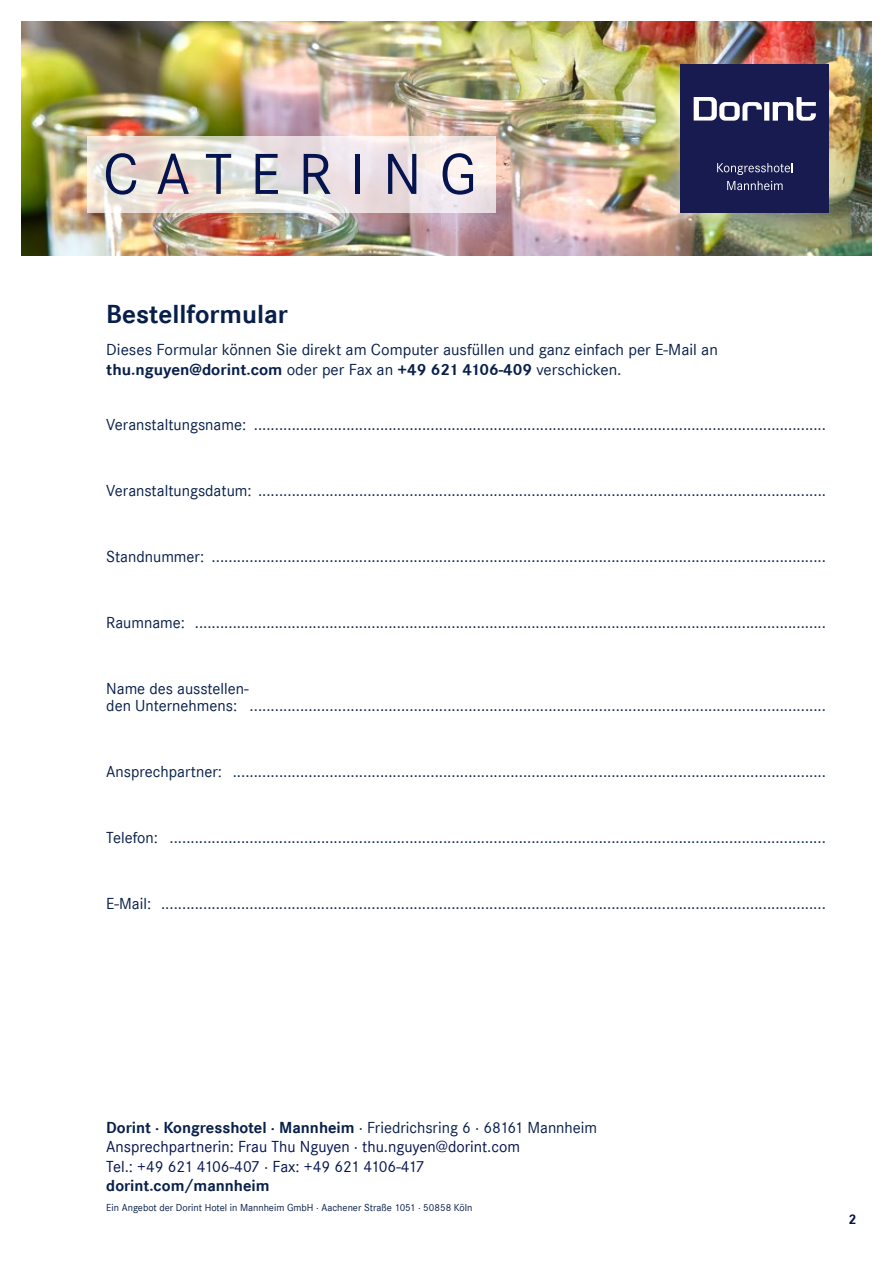
<style>
.page{position:relative;width:893px;height:1263px;background:#fff}
.page>*{position:absolute;margin:0;border:0;box-sizing:border-box;transform-origin:0 0}
.t1{font:60px "Corporate S";letter-spacing:.3em;color:#05134e}
.Hotel-Einleitungstex{font:700 27px "Corporate S";color:#071f49}
.Hotel-Einleitungstex-2{font:16.5px "Corporate S";color:#071f49}
.Hotel-Einleitungstex-3{font:700 16.5px "Corporate S";color:#071f49}
.t2{font:16.5px "Corporate S";color:#05134e}
.t3{font:16.5px "Corporate S";letter-spacing:-.025em;color:#05134e}
.t4{font:700 14.25px "Corporate S";color:#05134e}
.t5{font:10.5px "Corporate S";color:#071f49}
.s1{font-weight:400}
.s2{font-weight:700}
</style>
<div class="page">
<img style="left:21px;top:21px;width:851px;height:234px">
<div style="left:649px;top:33px;width:211px;height:210px;background:#fff;opacity:.55"></div>
<div style="left:680px;top:64px;width:149px;height:149px;background:#181b4f"></div>
<svg style="left:773px;top:97px;width:43px;height:24px"></svg>
<div style="left:764px;top:102px;width:5px;height:19px;background:#fff"></div>
<svg style="left:694px;top:97px;width:68px;height:24px"></svg>
<svg style="left:717px;top:163px;width:76px;height:12px"></svg>
<svg style="left:727px;top:181px;width:56px;height:9px"></svg>
<svg style="left:87px;top:136px;width:408px;height:77px;background:#ece4e0"></svg>
<p class="t1" style="left:103px;top:140px;width:375px">CATERING</p>
<p class="Hotel-Einleitungstex" style="left:106px;top:299px;width:183px">Bestellformular</p>
<p class="Hotel-Einleitungstex-2" style="left:106px;top:341px;width:613px">Dieses Formular können Sie direkt am Computer ausfüllen und ganz einfach per E-Mail an</p>
<p class="Hotel-Einleitungstex-3" style="left:106px;top:360px;width:517px">thu.nguyen@dorint.com <span class="s1">oder per Fax an</span> +49 621 4106-409 <span class="s1">verschicken.</span></p>
<p class="Hotel-Einleitungstex-2" style="left:106px;top:416px;width:721px">Veranstaltungsname: ........................................................................................................................................</p>
<p class="Hotel-Einleitungstex-2" style="left:106px;top:482px;width:721px">Veranstaltungsdatum: .......................................................................................................................................</p>
<p class="Hotel-Einleitungstex-2" style="left:106px;top:548px;width:721px">Standnummer: ..................................................................................................................................................</p>
<p class="Hotel-Einleitungstex-2" style="left:106px;top:614px;width:721px">Raumname: ......................................................................................................................................................</p>
<p class="Hotel-Einleitungstex-2" style="left:106px;top:680px;width:144px">Name des ausstellen-</p>
<p class="Hotel-Einleitungstex-2" style="left:106px;top:696px;width:721px">den Unternehmens: .........................................................................................................................................</p>
<p class="Hotel-Einleitungstex-2" style="left:106px;top:762px;width:721px">Ansprechpartner: .............................................................................................................................................</p>
<p class="Hotel-Einleitungstex-2" style="left:106px;top:828px;width:721px">Telefon: ............................................................................................................................................................</p>
<p class="Hotel-Einleitungstex-2" style="left:106px;top:894px;width:721px">E-Mail: ..............................................................................................................................................................</p>
<p class="Hotel-Einleitungstex-2" style="left:106px;top:1118px;width:492px"><span class="s2">Dorint · Kongresshotel · Mannheim</span> · Friedrichsring 6 · 68161 Mannheim</p>
<p class="t2" style="left:106px;top:1137px;width:415px">Ansprechpartnerin: Frau Thu Nguyen · thu.nguyen@dorint.com</p>
<p class="t3" style="left:106px;top:1157px;width:320px">Tel.: +49 621 4106-407 · Fax: +49 621 4106-417</p>
<p class="Hotel-Einleitungstex-3" style="left:106px;top:1176px;width:165px">dorint.com/mannheim</p>
<p class="t5" style="left:106px;top:1201px;width:368px">Ein Angebot der Dorint Hotel in Mannheim GmbH · Aachener Straße 1051 · 50858 Köln</p>
<p class="t4" style="left:848px;top:1211px;width:10px">2</p>
</div>
